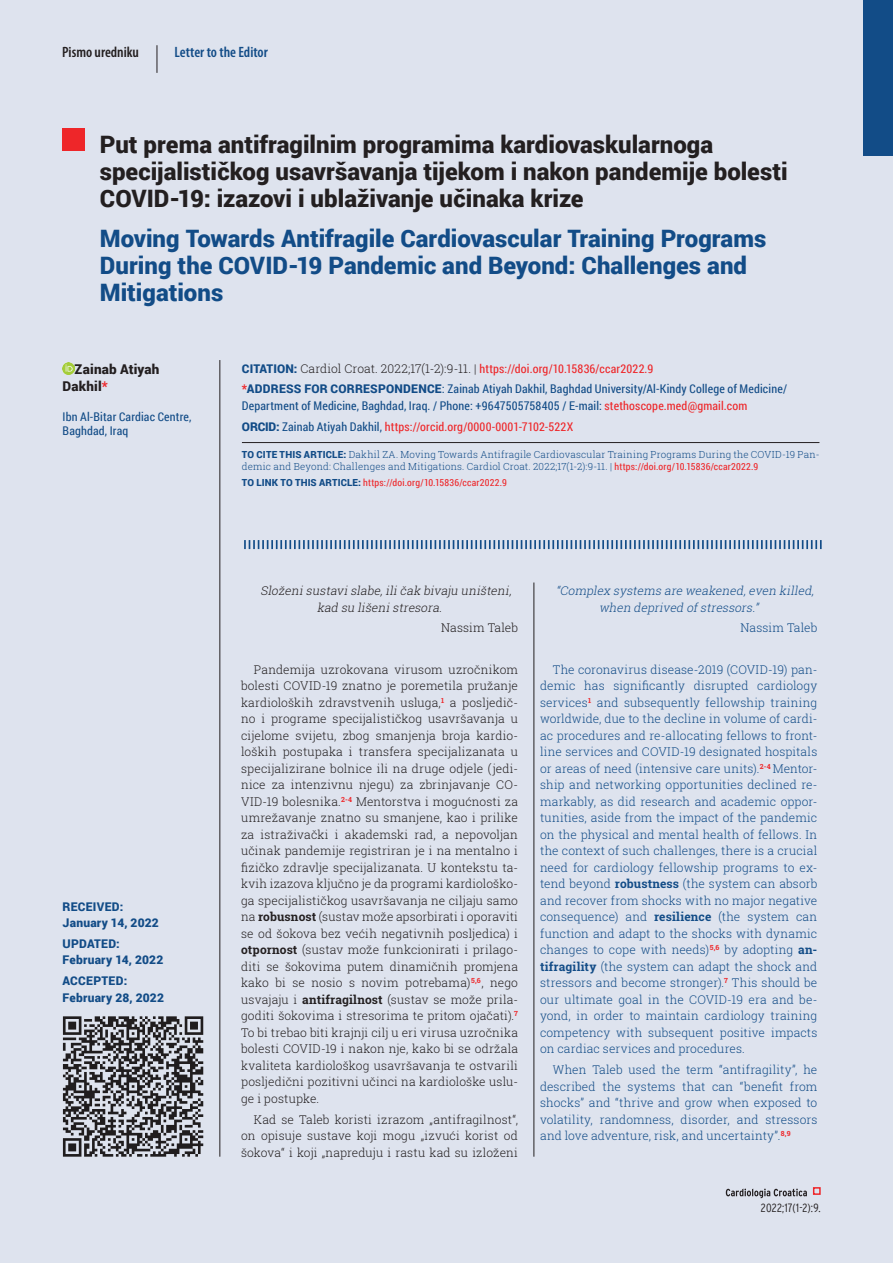
<style>
.page{position:relative;width:893px;height:1263px;background:#dee3ee}
.page>*{position:absolute;margin:0;border:0;box-sizing:border-box;transform-origin:0 0}
.t1{font:900 24px/27px "Roboto";color:#231f20}
.t2{font:900 24px/27px "Roboto";color:#124c87}
.t3{font:600 condensed 15px "Myriad Pro";color:#124c87}
.t4{font:600 condensed 15px "Myriad Pro";color:#231f20}
.t5{font:900 13.5px/16.5px "Roboto";letter-spacing:.015em;color:#231f20}
.t6{font:300 12px/16.5px "Roboto Slab";letter-spacing:.01em;color:#231f20;text-align:justify}
.t7{font:300 12px/16.5px "Roboto Slab";letter-spacing:.01em;color:#124c87;text-align:justify}
.t8{font:12px/13.5px "Roboto Condensed";letter-spacing:.015em;color:#124c87}
.t9{font:12px "Roboto Condensed";letter-spacing:.015em;color:#ee2629}
.t10{font:900 12px/16.5px "Roboto";letter-spacing:.02em;color:#124c87}
.t11{font:italic 300 12px/16.5px "Roboto Slab";color:#124c87}
.t12{font:italic 300 12px/16.5px "Roboto Slab";color:#231f20}
.t13{font:300 condensed 12px "Interstate";letter-spacing:.02em;color:#231f20}
.t14{font:300 9.75px/12px "Roboto Slab";letter-spacing:.02em;color:#124c87}
.t15{font:9.75px "Roboto Condensed";letter-spacing:.02em;color:#ee2629}
.t16{font:900 9.75px "Roboto";letter-spacing:.02em;color:#124c87}
.s1{color:#ee2629}
.s2{font-family:"Roboto";font-weight:900;color:#124c87}
.s3{font-family:"Roboto Slab";font-weight:300;color:#231f20}
.s4{font-family:"Roboto";font-weight:900}
.s5{font-family:"Roboto"}
.s6{color:#124c87}
.s7{font-family:"Roboto Condensed";font-weight:400;color:#ee2629}
.s8{font-weight:700}
</style>
<div class="page">
<div style="left:863px;top:0;width:30px;height:155px;background:#124c87"></div>
<div style="left:62px;top:128px;width:23px;height:22px;background:#ee2629"></div>
<hr style="left:220px;top:360px;width:1px;height:797px;background:#231f20">
<svg style="left:63px;top:362px;width:12px;height:12px"></svg>
<hr style="left:242px;top:442px;width:577px;height:1px;background:#231f20">
<svg style="left:157px;top:45px;width:1px;height:28px"></svg>
<svg style="left:726px;top:1188px;width:81px;height:10px"></svg>
<div style="left:813px;top:1187px;width:8px;height:8px;border:2px solid #ee2629"></div>
<svg style="left:244px;top:540px;width:578px;height:9px"></svg>
<hr style="left:534px;top:582px;width:1px;height:575px;background:#231f20">
<svg style="left:63px;top:1016px;width:140px;height:141px"></svg>
<p class="t4" style="left:62px;top:44px;width:78px">Pismo uredniku</p>
<p class="t3" style="left:175px;top:44px;width:95px">Letter to the Editor</p>
<h1 class="t1" style="left:100px;top:130px;width:689px">Put prema antifragilnim programima kardiovaskularnoga specijalističkog usavršavanja tijekom i nakon pandemije bolesti<br>COVID-19: izazovi i ublaživanje učinaka krize</h1>
<h1 class="t2" style="left:100px;top:224px;width:668px">Moving Towards Antifragile Cardiovascular Training Programs<br>During the COVID-19 Pandemic and Beyond: Challenges and<br>Mitigations</h1>
<p class="t5" style="left:63px;top:361px;width:98px;text-indent:12px">Zainab Atiyah<br>Dakhil<span class="s1">*</span></p>
<p class="t8" style="left:63px;top:410px;width:130px">Ibn Al-Bitar Cardiac Centre,<br>Baghdad, Iraq</p>
<p class="t10" style="left:63px;top:897px;width:98px">Received:<br>January 14, 2022</p>
<p class="t10" style="left:63px;top:935px;width:17px">Updat</p>
<p class="t10" style="left:63px;top:935px;width:102px;text-align:center">ed:<br>February 14, 2022</p>
<p class="t10" style="left:63px;top:972px;width:103px">Accepted:<br>February 28, 2022</p>
<p class="t9" style="left:242px;top:360px;width:413px"><span class="s2">CITATION:</span> <span class="s3">Cardiol Croat. 2022;17(1-2):9-11. |</span> https://doi.org/10.15836/ccar2022.9</p>
<p class="t10" style="left:242px;top:380px;width:22px"><span class="s1">*</span>Addr</p>
<p class="t10" style="left:279px;top:380px;width:61px">ess for corr</p>
<p class="t10" style="left:363px;top:380px;width:24px">espond</p>
<p class="t8" style="left:242px;top:380px;width:547px;line-height:16.5px;text-indent:169px"><span class="s4">ence</span><span class="s5">:</span> Zainab Atiyah Dakhil, Baghdad University/Al-Kindy College of Medicine/<br>Department of Medicine, Baghdad, Iraq. / Phone: +9647505758405 / E-mail: <span class="s1">stethoscope.med@gmail.com</span></p>
<p class="t9" style="left:242px;top:418px;width:333px"><span class="s2">ORCID:</span> <span class="s6">Zainab Atiyah Dakhil,</span> https://orcid.org/0000-0001-7102-522X</p>
<p class="t16" style="left:242px;top:447px;width:69px">To cite this artic</p>
<p class="t14" style="left:242px;top:448px;width:579px;text-indent:90px"><span class="s4">le:</span> Dakhil ZA. Moving Towards Antifragile Cardiovascular Training Programs During the COVID-19 Pan&shy;demic and Beyond: Challenges and Mitigations. Cardiol Croat. 2022;17(1-2):9-11. | <span class="s7">https://doi.org/10.15836/ccar2022.9</span></p>
<p class="t16" style="left:242px;top:475px;width:84px">To link to this artic</p>
<p class="t15" style="left:347px;top:475px;width:161px"><span class="s2">le:</span> https://doi.org/10.15836/ccar2022.9</p>
<p class="t12" style="left:317px;top:582px;width:198px;text-indent:-57px">Složenisustavislabe,iličak bivaju uništeni, kad su lišenistresora.</p>
<p class="t6" style="left:441px;top:619px;width:78px">Nassim Taleb</p>
<p class="t6" style="left:241px;top:661px;width:278px;text-indent:13px">Pandemija uzrokovana virusom uzročnikom bolesti COVID-19 znatno je poremetila pružanje kardioloških zdravstvenih usluga,<sup>1</sup> a posljedič&shy;no i programe specijalističkog usavršavanja u cijelome svijetu, zbog smanjenja broja kardio&shy;loških postupaka i transfera specijalizanata u specijalizirane bolnice ili na druge odjele (jedi&shy;nice za intenzivnu njegu) za zbrinjavanje CO-VID-19 bolesnika.<sup>2-4</sup> Mentorstva i mogućnosti za umrežavanje znatno su smanjene, kao i prilike za istraživački i akademski rad, a nepovoljan učinak pandemije registriran je i na mentalno i fizičko zdravlje specijalizanata. U kontekstu ta&shy;kvih izazova ključno je da programi kardiološko&shy;ga specijalističkog usavršavanja ne ciljaju samo na <span class="s8">robusnost</span> (sustav može apsorbirati i oporaviti se od šokova bez većih negativnih posljedica) i <span class="s8">otpornost</span> (sustav može funkcionirati i prilago&shy;diti se šokovima putem dinamičnih promjena kako bi se nosio s novim potrebama)<sup>5,6</sup>, nego usvajaju i <span class="s8">antifragilnost</span> (sustav se može prila&shy;goditi šokovima i stresorima te pritom ojačati).<sup>7<br></sup>To bi trebao biti krajnji cilj u eri virusa uzročnika bolesti COVID-19 i nakon nje, kako bi se održala kvaliteta kardiološkog usavršavanja te ostvarili posljedični pozitivni učinci na kardiološke uslu&shy;ge i postupke.</p>
<p class="t6" style="left:241px;top:1111px;width:278px;text-indent:13px">Kad se Taleb koristi izrazom „antifragilnost“, on opisuje sustave koji mogu „izvući korist od šokova“ i koji „napreduju i rastu kad su izloženi</p>
<p class="t11" style="left:599px;top:582px;width:219px;text-indent:-43px">“Complex systems are weakened,even killed, when deprived ofstressors.”</p>
<p class="t7" style="left:740px;top:619px;width:78px">Nassim Taleb</p>
<p class="t7" style="left:540px;top:661px;width:279px;text-indent:13px">The coronavirus disease-2019 (COVID-19) pan&shy;demic has significantly disrupted cardiology services<sup>1</sup> and subsequently fellowship training worldwide, due to the decline in volume of cardi&shy;ac procedures and re-allocating fellows to front&shy;line services and COVID-19 designated hospitals or areas of need (intensive care units).<sup>2-4</sup> Mentor&shy;ship and networking opportunities declined re&shy;markably, as did research and academic oppor&shy;tunities, aside from the impact of the pandemic on the physical and mental health of fellows. In the context of such challenges, there is a crucial need for cardiology fellowship programs to ex&shy;tend beyond <span class="s8">robustness</span> (the system can absorb and recover from shocks with no major negative consequence) and <span class="s8">resilience</span> (the system can function and adapt to the shocks with dynamic changes to cope with needs)<sup>5,6</sup> by adopting <span class="s8">an&shy;tifragility</span> (the system can adapt the shock and stressors and become stronger).<sup>7</sup> This should be our ultimate goal in the COVID-19 era and be&shy;yond, in order to maintain cardiology training competency with subsequent positive impacts on cardiac services and procedures.</p>
<p class="t7" style="left:540px;top:1061px;width:279px;text-indent:13px">When Taleb used the term “antifragility”, he described the systems that can “benefit from shocks” and “thrive and grow when exposed to volatility, randomness, disorder, and stressors and love adventure, risk, and uncertainty”.<sup>8,9</sup></p>
<p class="t13" style="left:761px;top:1201px;width:61px">2022;17(1-2):9.</p>
</div>
